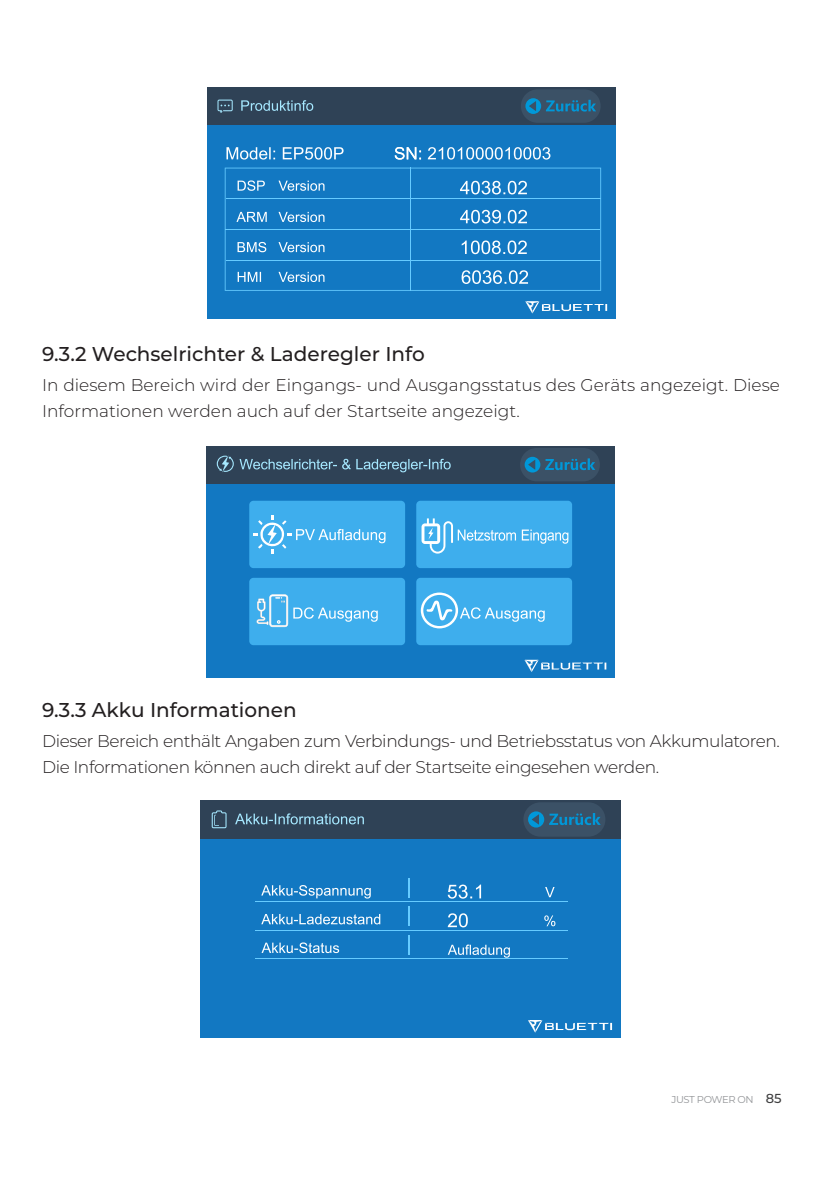
<style>
.page{position:relative;width:823px;height:1191px;background:#fff}
.page>*{position:absolute;margin:0;border:0;box-sizing:border-box;transform-origin:0 0}
.t1{font:500 20px "Montserrat";color:#231f20}
.t2{font:300 17px/26px "Montserrat";letter-spacing:-.025em;color:#231f20}
.t3{font:300 17px/26px "Montserrat";color:#231f20}
.t4{font:10px "Montserrat";letter-spacing:-.04em;color:#939598}
.s1{font-weight:500;font-size:13px;color:#3e3e3f}
</style>
<div class="page">
<div style="left:207px;top:87px;width:408px;height:232px;background:#1278c2"></div>
<svg style="left:525px;top:301px;width:81px;height:12px"></svg>
<div style="left:207px;top:87px;width:408px;height:38px;background:#2f4256"></div>
<svg style="left:224px;top:168px;width:376px;height:123px"></svg>
<hr style="left:410px;top:168px;width:1px;height:123px;background:#66cbff">
<svg style="left:226px;top:147px;width:117px;height:13px"></svg>
<svg style="left:241px;top:100px;width:72px;height:11px"></svg>
<svg style="left:217px;top:100px;width:15px;height:13px"></svg>
<svg style="left:237px;top:180px;width:28px;height:11px"></svg>
<svg style="left:236px;top:212px;width:30px;height:10px"></svg>
<svg style="left:237px;top:242px;width:29px;height:10px"></svg>
<svg style="left:237px;top:272px;width:24px;height:10px"></svg>
<svg style="left:278px;top:212px;width:46px;height:10px"></svg>
<svg style="left:278px;top:181px;width:46px;height:10px"></svg>
<svg style="left:278px;top:242px;width:46px;height:10px"></svg>
<svg style="left:278px;top:272px;width:46px;height:10px"></svg>
<div style="left:520px;top:89px;width:80px;height:34px;background:#3b5166;border-radius:17px"></div>
<svg style="left:525px;top:98px;width:70px;height:16px"></svg>
<hr style="left:226px;top:198px;width:374px;height:1px;background:#66cbff">
<hr style="left:225px;top:229px;width:374px;height:1px;background:#66cbff">
<hr style="left:226px;top:260px;width:374px;height:1px;background:#66cbff">
<svg style="left:394px;top:147px;width:156px;height:13px"></svg>
<svg style="left:459px;top:181px;width:67px;height:13px"></svg>
<svg style="left:460px;top:210px;width:66px;height:13px"></svg>
<svg style="left:461px;top:240px;width:65px;height:14px"></svg>
<svg style="left:461px;top:270px;width:66px;height:14px"></svg>
<div style="left:206px;top:446px;width:408px;height:231px;background:#1278c2"></div>
<div style="left:206px;top:446px;width:408px;height:37px;background:#2f4256"></div>
<svg style="left:524px;top:660px;width:82px;height:12px"></svg>
<svg style="left:217px;top:455px;width:233px;height:17px"></svg>
<div style="left:249px;top:501px;width:156px;height:67px;background:#3eaeed;border-radius:4px"></div>
<div style="left:249px;top:578px;width:156px;height:67px;background:#3eaeed;border-radius:4px"></div>
<div style="left:416px;top:501px;width:155px;height:67px;background:#3eaeed;border-radius:4px"></div>
<div style="left:416px;top:578px;width:155px;height:67px;background:#3eaeed;border-radius:4px"></div>
<svg style="left:253px;top:515px;width:132px;height:38px"></svg>
<svg style="left:421px;top:518px;width:147px;height:35px"></svg>
<svg style="left:420px;top:592px;width:124px;height:36px"></svg>
<svg style="left:256px;top:594px;width:121px;height:33px"></svg>
<div style="left:519px;top:448px;width:80px;height:33px;background:#3b5166;border-radius:17px"></div>
<svg style="left:524px;top:457px;width:71px;height:15px"></svg>
<div style="left:201px;top:800px;width:419px;height:238px;background:#1278c2"></div>
<svg style="left:528px;top:1020px;width:83px;height:12px"></svg>
<div style="left:201px;top:800px;width:419px;height:39px;background:#2f4256"></div>
<svg style="left:235px;top:813px;width:129px;height:11px"></svg>
<svg style="left:211px;top:810px;width:15px;height:18px"></svg>
<svg style="left:261px;top:885px;width:109px;height:13px"></svg>
<svg style="left:545px;top:887px;width:9px;height:10px"></svg>
<svg style="left:408px;top:878px;width:1px;height:19px"></svg>
<hr style="left:256px;top:901px;width:311px;height:1px;background:#66cbff">
<svg style="left:408px;top:935px;width:1px;height:19px"></svg>
<svg style="left:261px;top:942px;width:78px;height:11px"></svg>
<hr style="left:256px;top:958px;width:311px;height:1px;background:#66cbff">
<svg style="left:544px;top:915px;width:11px;height:11px"></svg>
<svg style="left:408px;top:906px;width:1px;height:20px"></svg>
<svg style="left:261px;top:914px;width:119px;height:10px"></svg>
<hr style="left:256px;top:930px;width:311px;height:1px;background:#66cbff">
<div style="left:523px;top:802px;width:82px;height:34px;background:#3b5166;border-radius:17px"></div>
<svg style="left:528px;top:811px;width:72px;height:16px"></svg>
<svg style="left:447px;top:884px;width:34px;height:14px"></svg>
<svg style="left:447px;top:913px;width:20px;height:14px"></svg>
<svg style="left:504px;top:947px;width:6px;height:11px"></svg>
<svg style="left:447px;top:944px;width:62px;height:13px"></svg>
<p class="t1" style="left:42px;top:340px;width:384px">9.3.2 Wechselrichter &amp; Laderegler Info</p>
<p class="t3" style="left:42px;top:372px;width:739px">In diesem Bereich wird der Eingangs- und Ausgangsstatus des Geräts angezeigt. Diese<br>Informationen werden auch auf der Startseite angezeigt.</p>
<p class="t1" style="left:42px;top:695px;width:256px">9.3.3 Akku Informationen</p>
<p class="t2" style="left:42px;top:727px;width:739px">Dieser Bereich enthält Angaben zum Verbindungs- und Betriebsstatus von Akkumulatoren.<br>Die Informationen können auch direkt auf der Startseite eingesehen werden.</p>
<p class="t4" style="left:671px;top:1092px;width:112px">JUST POWER ON <span class="s1">85</span></p>
</div>
